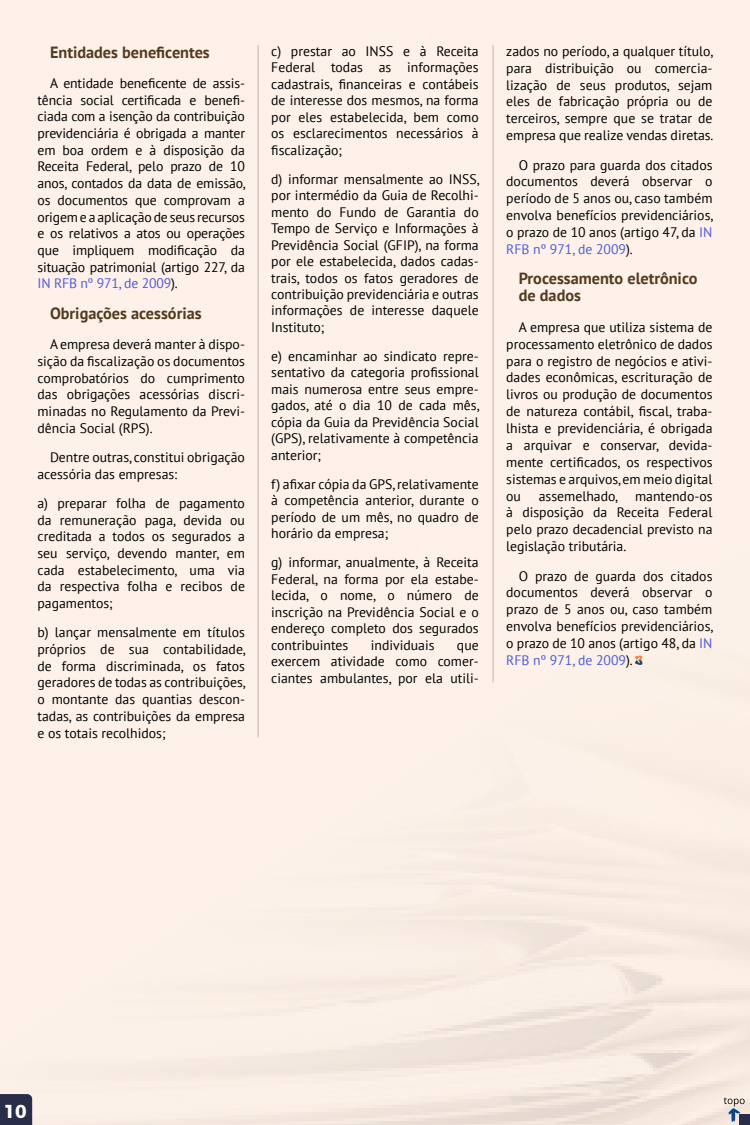
<style>
.page{position:relative;width:750px;height:1125px;background:#fdf1e9}
.page>*{position:absolute;margin:0;border:0;box-sizing:border-box;transform-origin:0 0}
.t1{font:700 18.75px "Montserrat";color:#fff}
.t2{font:700 16.25px/16.9px "PT Sans";color:#533b1e}
.t3{font:13.75px/16.5px "PT Sans";color:#000;text-align:justify}
.s1{color:#4f5cd6}
</style>
<div class="page">
<hr style="left:258px;top:45px;width:1px;height:693px;background:#000">
<hr style="left:493px;top:45px;width:1px;height:637px;background:#000">
<svg style="left:0;top:1094px;width:32px;height:31px"></svg>
<svg style="left:724px;top:1097px;width:26px;height:28px"></svg>
<div style="left:740px;top:1115px;width:10px;height:10px;background:#2a2d49"></div>
<svg style="left:635px;top:655px;width:8px;height:10px"></svg>
<p class="t2" style="left:50px;top:43px;width:161px">Entidades beneficentes</p>
<p class="t3" style="left:38px;top:74px;width:210px;text-indent:12px">A entidade beneficente de assis&shy;tência social certificada e benefi&shy;ciada com a isenção da contribuição previdenciária é obrigada a manter em boa ordem e à disposição da Receita Federal, pelo prazo de 10 anos, contados da data de emissão, os documentos que comprovam a origem e a aplicação de seus recursos e os relativos a atos ou operações que impliquem modificação da situação patrimonial (artigo 227, da <span class="s1">IN RFB nº 971, de 2009</span>).</p>
<p class="t2" style="left:50px;top:304px;width:153px">Obrigações acessórias</p>
<p class="t3" style="left:38px;top:336px;width:209px;text-indent:12px">A empresa deverá manter à dispo&shy;sição da fiscalização os documentos comprobatórios do cumprimento das obrigações acessórias discri&shy;minadas no Regulamento da Previ&shy;dência Social (RPS).</p>
<p class="t3" style="left:38px;top:448px;width:209px;text-indent:12px">Dentre outras, constitui obrigação acessória das empresas:</p>
<p class="t3" style="left:38px;top:494px;width:209px">a) preparar folha de pagamento da remuneração paga, devida ou creditada a todos os segurados a seu serviço, devendo manter, em cada estabelecimento, uma via da respectiva folha e recibos de pagamentos;</p>
<p class="t3" style="left:38px;top:624px;width:210px">b) lançar mensalmente em títulos próprios de sua contabilidade, de forma discriminada, os fatos geradores de todas as contribuições, o montante das quantias descon&shy;tadas, as contribuições da empresa e os totais recolhidos;</p>
<p class="t3" style="left:271px;top:42px;width:209px">c) prestar ao INSS e à Receita Federal todas as informações cadastrais, financeiras e contábeis de interesse dos mesmos, na forma por eles estabelecida, bem como os esclarecimentos necessários à fiscalização;</p>
<p class="t3" style="left:271px;top:170px;width:210px">d) informar mensalmente ao INSS, por intermédio da Guia de Recolhi&shy;mento do Fundo de Garantia do Tempo de Serviço e Informações à Previdência Social (GFIP), na forma por ele estabelecida, dados cadas&shy;trais, todos os fatos geradores de contribuição previdenciária e outras informações de interesse daquele Instituto;</p>
<p class="t3" style="left:271px;top:348px;width:210px">e) encaminhar ao sindicato repre&shy;sentativo da categoria profissional mais numerosa entre seus empre&shy;gados, até o dia 10 de cada mês, cópia da Guia da Previdência Social (GPS), relativamente à competência anterior;</p>
<p class="t3" style="left:271px;top:475px;width:209px">f) afixar cópia da GPS, relativamente à competência anterior, durante o período de um mês, no quadro de horário da empresa;</p>
<p class="t3" style="left:271px;top:554px;width:209px">g) informar, anualmente, à Receita Federal, na forma por ela estabe&shy;lecida, o nome, o número de inscrição na Previdência Social e o endereço completo dos segurados contribuintes</p>
<p class="t3" style="left:371px;top:636px;width:65px">individuais</p>
<p class="t3" style="left:271px;top:636px;width:209px;text-indent:186px">que exercem atividade como comer&shy;ciantes ambulantes, por ela utili-</p>
<p class="t3" style="left:506px;top:42px;width:209px;line-height:16.9px">zados no período, a qualquer título, para distribuição ou comercia&shy;lização de seus produtos, sejam eles de fabricação própria ou de terceiros, sempre que se tratar de empresa que realize vendas diretas.</p>
<p class="t3" style="left:506px;top:156px;width:209px;line-height:16.9px;text-indent:12px">O prazo para guarda dos citados documentos deverá observar o período de 5 anos ou, caso também envolva benefícios previdenciários, o prazo de 10 anos (artigo 47, da <span class="s1">IN RFB nº 971, de 2009</span>).</p>
<p class="t2" style="left:519px;top:270px;width:180px">Processamento eletrônico de dados</p>
<p class="t3" style="left:506px;top:318px;width:208px;line-height:16.9px;text-indent:12px">A empresa que utiliza sistema de processamento eletrônico de dados para o registro de negócios e ativi&shy;dades econômicas, escrituração de livros ou produção de documentos de natureza contábil, fiscal, traba&shy;lhista e previdenciária, é obrigada a arquivar e conservar, devida&shy;mente certificados, os respectivos sistemas e arquivos, em meio digital ou</p>
<p class="t3" style="left:506px;top:487px;width:208px;line-height:16.9px;text-indent:33px">assemelhado, mantendo-os à disposição da Receita Federal pelo prazo decadencial previsto na legislação tributária.</p>
<p class="t3" style="left:506px;top:567px;width:209px;line-height:16.9px;text-indent:12px">O prazo de guarda dos citados documentos deverá observar o prazo de 5 anos ou, caso também envolva benefícios previdenciários, o prazo de 10 anos (artigo 48, da <span class="s1">IN RFB nº 971, de 2009</span>).</p>
<h1 class="t1" style="left:4px;top:1096px;width:24px">10</h1>
</div>
